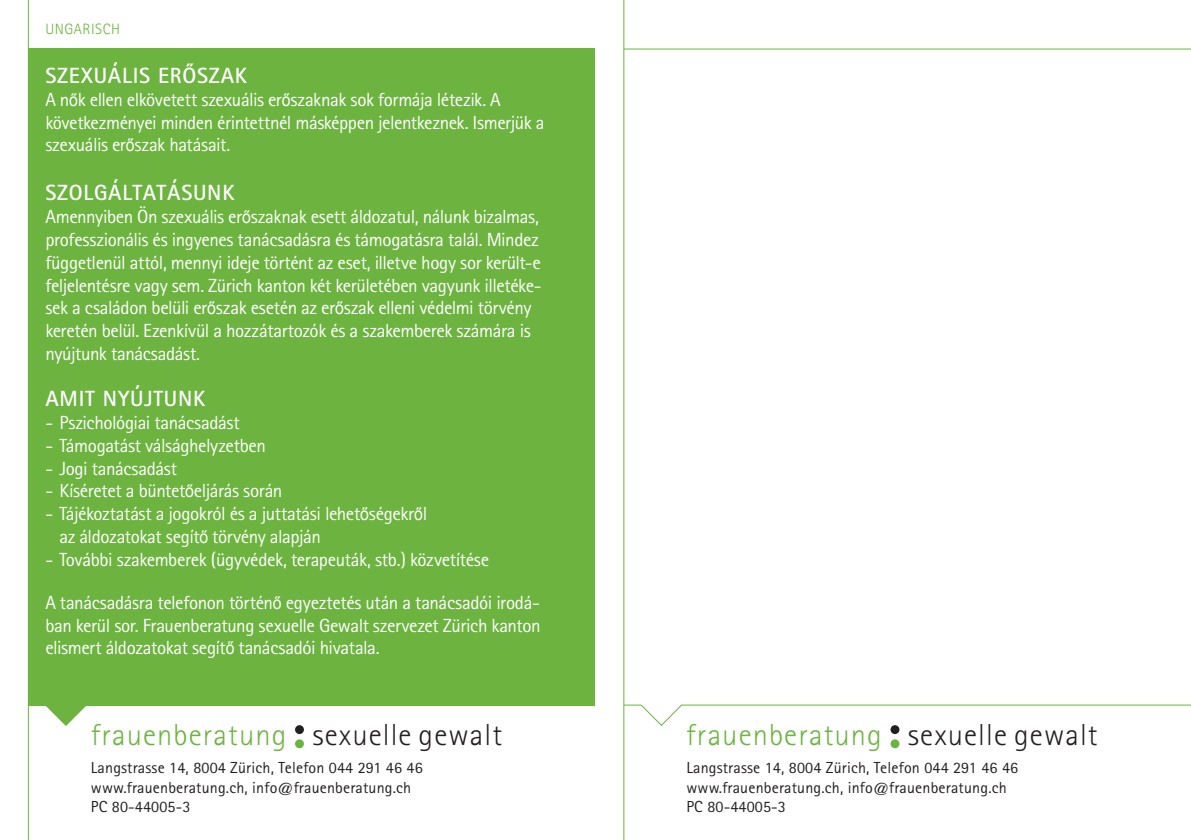
<style>
.page{position:relative;width:1191px;height:840px;background:#fff}
.page>*{position:absolute;margin:0;border:0;box-sizing:border-box;transform-origin:0 0}
.t1{font:300 30.4px "Rotis Sans Serif";letter-spacing:.035em;color:#6cb43f}
.t2{font:700 22px "Rotis Sans Serif";letter-spacing:.035em;color:#fff}
.t3{font:19px/22.8px "Rotis Sans Serif";letter-spacing:-.025em;color:#fff}
.t4{font:16px/19.2px "Rotis Sans Serif";letter-spacing:.01em;color:#231f20}
.t5{font:300 15px "Rotis Sans Serif";letter-spacing:.035em;color:#6cb43f}
.s1{font-family:"Arial";font-size:21.2px}
.s2{font-family:"Arial";font-size:17.6px}
.s3{color:#231f20}
</style>
<div class="page">
<svg style="left:295px;top:724px;width:9px;height:9px"></svg>
<div style="left:295px;top:739px;width:9px;height:8px;background:#6cb43f;border-radius:50%"></div>
<div style="left:28px;top:48px;width:567px;height:657px;background:#6cb43f"></div>
<svg style="left:44px;top:705px;width:44px;height:20px"></svg>
<hr style="left:28px;top:0;width:1px;height:839px;background:#6cb43f">
<hr style="left:623px;top:0;width:1px;height:839px;background:#6cb43f">
<svg style="left:623px;top:703px;width:568px;height:23px"></svg>
<hr style="left:624px;top:48px;width:567px;height:1px;background:#6cb43f">
<svg style="left:890px;top:724px;width:9px;height:9px"></svg>
<div style="left:890px;top:739px;width:9px;height:8px;background:#6cb43f;border-radius:50%"></div>
<p class="t5" style="left:45px;top:20px;width:76px">ungarisch</p>
<p class="t2" style="left:45px;top:62px;width:203px">SZEXUÁLIS ER<span class="s1">ő</span>OSZAK</p>
<p class="t3" style="left:45px;top:88px;width:501px">A n<span class="s2">ő</span>k ellen elkövetett szexuális er<span class="s2">ő</span>szaknak sok formája létezik. A következményei minden érintettnél másképpen jelentkeznek. Ismerjük a szexuális er<span class="s2">ő</span>szak hatásait.</p>
<p class="t2" style="left:45px;top:179px;width:191px">SZOLGÁLTATÁSUNK</p>
<p class="t3" style="left:45px;top:205px;width:498px">Amennyiben Ön szexuális er<span class="s2">ő</span>szaknak esett áldozatul, nálunk bizalmas, professzionális és ingyenes tanácsadásra és támogatásra talál. Mindez függetlenül attól, mennyi ideje történt az eset, illetve hogy sor került-e feljelentésre vagy sem. Zürich kanton két kerületében vagyunk illetéke&shy;sek a családon belüli er<span class="s2">ő</span>szak esetén az er<span class="s2">ő</span>szak elleni védelmi törvény keretén belül. Ezenkívül a hozzátartozók és a szakemberek számára is nyújtunk tanácsadást.</p>
<p class="t2" style="left:45px;top:384px;width:161px">AMIT NYÚJTUNK</p>
<p class="t3" style="left:45px;top:411px;width:196px">- Pszichológiai tanácsadást</p>
<p class="t3" style="left:45px;top:433px;width:222px">- Támogatást válsághelyzetben</p>
<p class="t3" style="left:45px;top:456px;width:133px">- Jogi tanácsadást</p>
<p class="t3" style="left:45px;top:479px;width:239px">- Kíséretet a büntet<span class="s2">ő</span>eljárás során</p>
<p class="t3" style="left:59px;top:502px;width:369px;text-indent:-14px">- Tájékoztatást a jogokról és a juttatási lehet<span class="s2">ő</span>ségekr<span class="s2">ő</span>l az áldozatokat segít<span class="s2">ő</span> törvény alapján</p>
<p class="t3" style="left:45px;top:547px;width:445px">- További szakemberek (ügyvédek, terapeuták, stb.) közvetítése</p>
<p class="t3" style="left:45px;top:590px;width:497px;text-align:justify">A tanácsadásra telefonon történ<span class="s2">ő</span> egyeztetés után a tanácsadói irodá&shy;ban kerül sor. Frauenberatung sexuelle Gewalt szervezet Zürich kanton elismert áldozatokat segít<span class="s2">ő</span> tanácsadói hivatala.</p>
<h1 class="t1" style="left:91px;top:717px;width:413px">frauenberatung <span class="s3">sexuelle gewalt</span></h1>
<p class="t4" style="left:91px;top:757px;width:333px">Langstrasse 14, 8004 Zürich, Telefon 044 291 46 46 www.frauenberatung.ch, info@frauenberatung.ch<br>PC 80-44005-3</p>
<h1 class="t1" style="left:686px;top:717px;width:413px">frauenberatung <span class="s3">sexuelle gewalt</span></h1>
<p class="t4" style="left:686px;top:757px;width:333px">Langstrasse 14, 8004 Zürich, Telefon 044 291 46 46 www.frauenberatung.ch, info@frauenberatung.ch<br>PC 80-44005-3</p>
</div>
